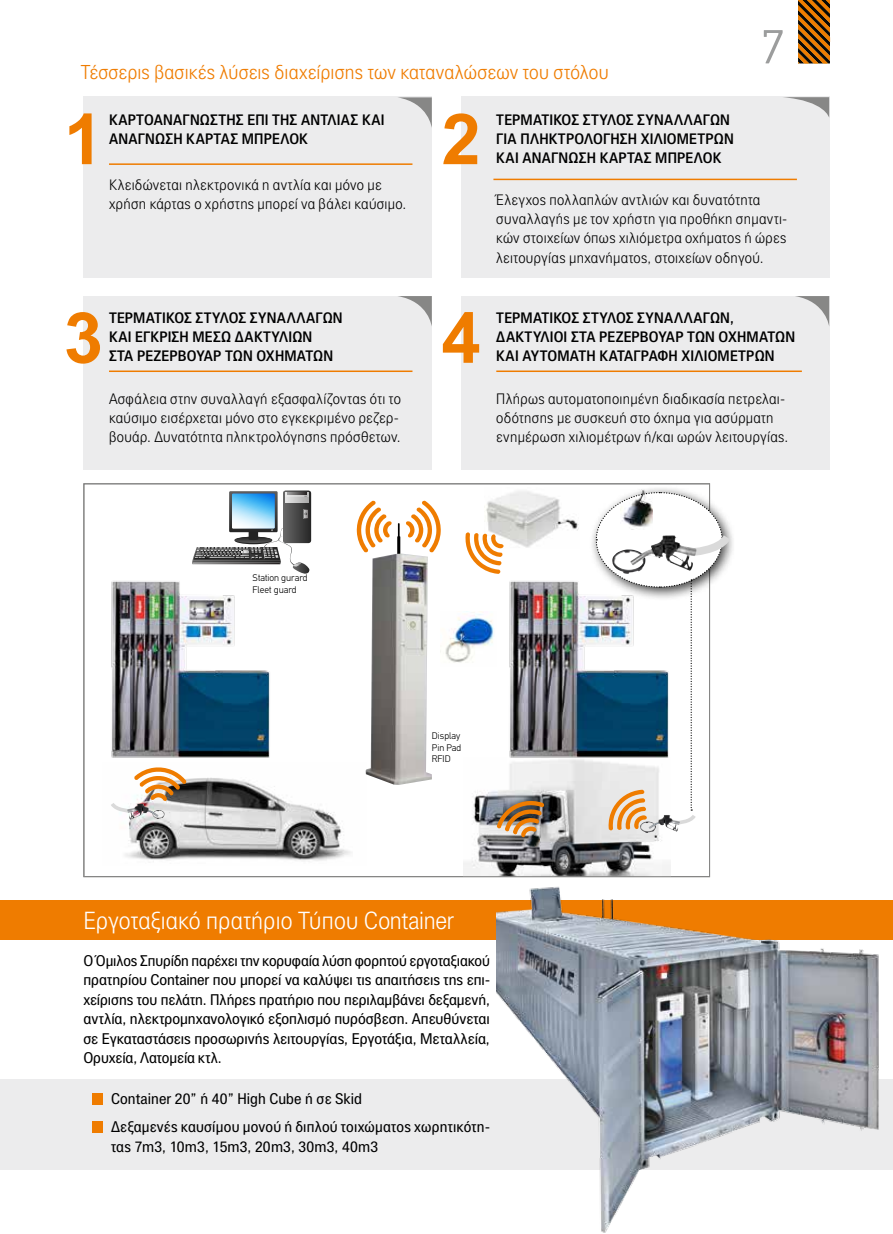
<style>
.page{position:relative;width:893px;height:1234px;background:#fff}
.page>*{position:absolute;margin:0;border:0;box-sizing:border-box;transform-origin:0 0}
.t1{font:700 70.5px "Arial";color:#ef7c00}
.t2{font:300 54px "PF Premier Text";color:#9c9d9d}
.t3{font:300 24px "PF Paperback";letter-spacing:.01em;color:#fff}
.t4{font:300 19.5px "PF Paperback";letter-spacing:.01em;color:#ef7c00}
.t5{font:15px/19.5px "PF Paperback";letter-spacing:.005em;color:#000;text-align:justify}
.t6{font:300 14.7px/19px "PF Paperback";letter-spacing:.025em;color:#000}
.t7{font:500 14.7px/19px "PF Paperback";letter-spacing:.015em;color:#000}
.t8{font:300 9.6px/11.6px "PF Din Text";color:#000}
</style>
<div class="page">
<div style="left:1px;top:900px;width:892px;height:40px;background:#ef7c00"></div>
<div style="left:461px;top:97px;width:368px;height:181px;background:#ececed"></div>
<div style="left:83px;top:97px;width:349px;height:181px;background:#ececed"></div>
<div style="left:461px;top:296px;width:368px;height:173px;background:#ececed"></div>
<div style="left:83px;top:296px;width:349px;height:173px;background:#ececed"></div>
<svg style="left:798px;top:0;width:32px;height:63px;background:#874b07"></svg>
<div style="left:0;top:1079px;width:893px;height:90px;background:#ececed"></div>
<img style="left:496px;top:887px;width:397px;height:346px">
<div style="left:92px;top:1092px;width:11px;height:11px;background:#ef7c00"></div>
<div style="left:92px;top:1120px;width:11px;height:11px;background:#ef7c00"></div>
<hr style="left:109px;top:370px;width:303px;height:2px;background:#ef7c00">
<hr style="left:496px;top:370px;width:306px;height:2px;background:#ef7c00">
<svg style="left:398px;top:296px;width:34px;height:30px"></svg>
<svg style="left:795px;top:296px;width:34px;height:29px"></svg>
<svg style="left:398px;top:97px;width:34px;height:30px"></svg>
<svg style="left:783px;top:97px;width:46px;height:20px"></svg>
<hr style="left:109px;top:163px;width:303px;height:2px;background:#ef7c00">
<hr style="left:493px;top:179px;width:304px;height:1px;background:#ef7c00">
<div style="left:83px;top:483px;width:627px;height:393px;background:#fff;border:1px solid #6f6f6e"></div>
<img style="left:464px;top:764px;width:206px;height:110px">
<div style="left:589px;top:485px;width:147px;height:116px;background:#000;opacity:.75"></div>
<img style="left:125px;top:770px;width:241px;height:91px">
<img style="left:111px;top:581px;width:159px;height:177px">
<img style="left:484px;top:491px;width:95px;height:57px">
<img style="left:509px;top:573px;width:86px;height:191px">
<img style="left:640px;top:830px;width:23px;height:2px">
<img style="left:525px;top:837px;width:15px;height:11px">
<svg style="left:465px;top:532px;width:39px;height:41px"></svg>
<svg style="left:497px;top:799px;width:47px;height:38px;background:#a9835b"></svg>
<svg style="left:406px;top:500px;width:35px;height:52px"></svg>
<svg style="left:192px;top:490px;width:119px;height:83px"></svg>
<svg style="left:287px;top:492px;width:20px;height:2px"></svg>
<svg style="left:356px;top:500px;width:44px;height:53px"></svg>
<img style="left:366px;top:553px;width:66px;height:231px">
<img style="left:159px;top:814px;width:11px;height:4px">
<svg style="left:111px;top:767px;width:76px;height:47px"></svg>
<img style="left:127px;top:803px;width:32px;height:16px">
<img style="left:648px;top:830px;width:30px;height:1px">
<img style="left:620px;top:489px;width:32px;height:2px">
<svg style="left:595px;top:491px;width:141px;height:339px"></svg>
<img style="left:630px;top:535px;width:67px;height:36px">
<img style="left:445px;top:611px;width:49px;height:52px">
<h3 class="t4" style="left:81px;top:60px;width:529px">Τέσσερις βασικές λύσεις διαχείρισης των καταναλώσεων του στόλου</h3>
<h2 class="t2" style="left:760px;top:21px;width:27px">7</h2>
<h1 class="t1" style="left:64px;top:92px;width:41px">1</h1>
<h1 class="t1" style="left:442px;top:92px;width:41px">2</h1>
<p class="t7" style="left:109px;top:109px;width:277px">ΚΑΡΤΟΑΝΑΓΝΩΣΤΗΣ ΕΠΙ ΤΗΣ ΑΝΤΛΙΑΣ ΚΑΙ<br>ΑΝΑΓΝΩΣΗ ΚΑΡΤΑΣ ΜΠΡΕΛΟΚ</p>
<p class="t6" style="left:109px;top:175px;width:299px">Κλειδώνεται ηλεκτρονικά η αντλία και μόνο με χρήση κάρτας ο χρήστης μπορεί να βάλει καύσιμο.</p>
<p class="t7" style="left:496px;top:109px;width:239px">ΤΕΡΜΑΤΙΚΟΣ ΣΤΥΛΟΣ ΣΥΝΑΛΛΑΓΩΝ<br>ΓΙΑ ΠΛΗΚΤΡΟΛΟΓΗΣΗ ΧΙΛΙΟΜΕΤΡΩΝ<br>ΚΑΙ ΑΝΑΓΝΩΣΗ ΚΑΡΤΑΣ ΜΠΡΕΛΟΚ</p>
<p class="t6" style="left:496px;top:190px;width:292px">Έλεγχος πολλαπλών αντλιών και δυνατότητα συναλλαγής με τον χρήστη για προθήκη σημαντι&shy;κών στοιχείων όπως χιλιόμετρα οχήματος ή ώρες λειτουργίας μηχανήματος, στοιχείων οδηγού.</p>
<h1 class="t1" style="left:64px;top:291px;width:41px">3</h1>
<h1 class="t1" style="left:442px;top:291px;width:41px">4</h1>
<p class="t7" style="left:109px;top:308px;width:235px">ΤΕΡΜΑΤΙΚΟΣ ΣΤΥΛΟΣ ΣΥΝΑΛΛΑΓΩΝ<br>ΚΑΙ ΕΓΚΡΙΣΗ ΜΕΣΩ ΔΑΚΤΥΛΙΩΝ<br>ΣΤΑ ΡΕΖΕΡΒΟΥΑΡ ΤΩΝ ΟΧΗΜΑΤΩΝ</p>
<p class="t6" style="left:109px;top:389px;width:293px">Ασφάλεια στην συναλλαγή εξασφαλίζοντας ότι το καύσιμο εισέρχεται μόνο στο εγκεκριμένο ρεζερ&shy;βουάρ. Δυνατότητα πληκτρολόγησης πρόσθετων.</p>
<p class="t7" style="left:496px;top:308px;width:300px">ΤΕΡΜΑΤΙΚΟΣ ΣΤΥΛΟΣ ΣΥΝΑΛΛΑΓΩΝ,<br>ΔΑΚΤΥΛΙΟΙ ΣΤΑ ΡΕΖΕΡΒΟΥΑΡ ΤΩΝ ΟΧΗΜΑΤΩΝ<br>ΚΑΙ ΑΥΤΟΜΑΤΗ ΚΑΤΑΓΡΑΦΗ ΧΙΛΙΟΜΕΤΡΩΝ</p>
<p class="t6" style="left:496px;top:389px;width:294px">Πλήρως αυτοματοποιημένη διαδικασία πετρελαι&shy;οδότησης με συσκευή στο όχημα για ασύρματη ενημέρωση χιλιομέτρων ή/και ωρών λειτουργίας.</p>
<p class="t8" style="left:253px;top:572px;width:56px">Station gurard<br>Fleet guard</p>
<p class="t8" style="left:432px;top:729px;width:31px;text-align:justify">Display Pin Pad RFID</p>
<h3 class="t3" style="left:83px;top:906px;width:372px">Εργοταξιακό πρατήριο Τύπου Container</h3>
<p class="t5" style="left:83px;top:950px;width:408px">Ο Όμιλος Σπυρίδη παρέχει την κορυφαία λύση φορητού εργοταξιακού πρατηρίου Container που μπορεί να καλύψει τις απαιτήσεις της επι&shy;χείρισης του πελάτη. Πλήρες πρατήριο που περιλαμβάνει δεξαμενή, αντλία, ηλεκτρομηχανολογικό εξοπλισμό πυρόσβεση. Απευθύνεται σε Εγκαταστάσεις προσωρινής λειτουργίας, Εργοτάξια, Μεταλλεία, Ορυχεία, Λατομεία κτλ.</p>
<p class="t5" style="left:111px;top:1084px;width:380px;line-height:28px">Container 20” ή 40” High Cube ή σε Skid<br>Δεξαμενές καυσίμου μονού ή διπλού τοιχώματος χωρητικότη-</p>
<p class="t5" style="left:111px;top:1135px;width:269px">τας 7m3, 10m3, 15m3, 20m3, 30m3, 40m3</p>
</div>
